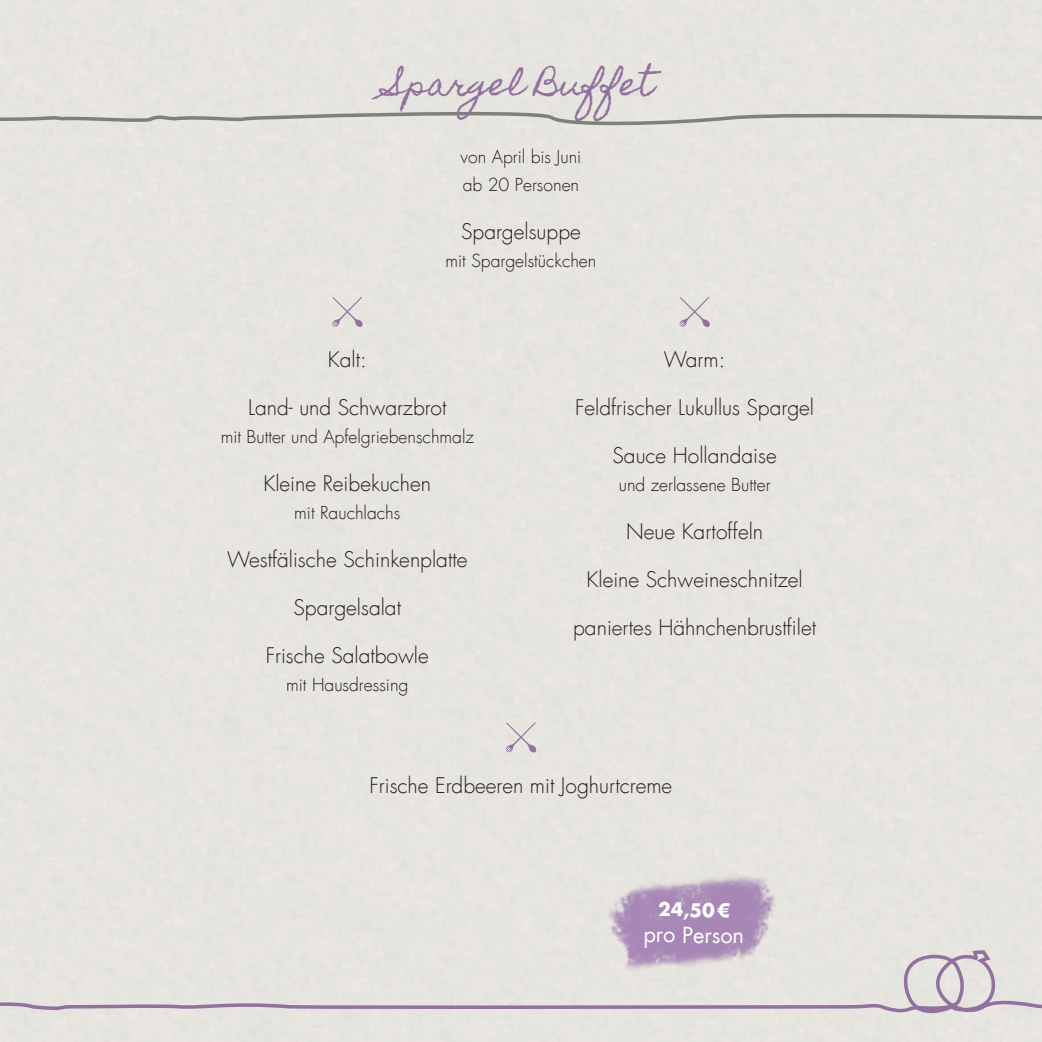
<style>
.page{position:relative;width:1042px;height:1042px;background:#fff}
.page>*{position:absolute;margin:0;border:0;box-sizing:border-box;transform-origin:0 0}
.t1{font:31.5px "Homemade Apple";color:#91719e}
.t2{font:21.7px "Futura LT";letter-spacing:-.01em;color:#fff}
.t3{font:300 21px "Futura LT";color:#231f20}
.t4{font:700 18.38px "Futura LT";color:#fff}
.t5{font:300 17.5px/28px "Futura LT";color:#231f20}
</style>
<div class="page">
<svg style="left:0;top:948px;width:1042px;height:69px;background:#dfdad9"></svg>
<svg style="left:0;top:81px;width:1042px;height:46px;background:#dedcd6"></svg>
<svg style="left:506px;top:722px;width:31px;height:31px"></svg>
<img style="left:521px;top:827px;width:311px;height:170px">
<svg style="left:332px;top:297px;width:31px;height:30px"></svg>
<svg style="left:679px;top:297px;width:31px;height:30px"></svg>
<h1 class="t1" style="left:388px;top:66px;width:268px">Spargel Buffet</h1>
<p class="t5" style="left:461px;top:143px;width:122px">von April bis Juni ab 20 Personen</p>
<p class="t3" style="left:461px;top:218px;width:121px">Spargelsuppe</p>
<p class="t5" style="left:445px;top:247px;width:152px">mit Spargelstückchen</p>
<p class="t3" style="left:328px;top:347px;width:40px">Kalt:</p>
<p class="t3" style="left:248px;top:395px;width:200px">Land- und Schwarzbrot</p>
<p class="t5" style="left:221px;top:423px;width:255px">mit Butter und Apfelgriebenschmalz</p>
<p class="t3" style="left:263px;top:471px;width:169px">Kleine Reibekuchen</p>
<p class="t5" style="left:294px;top:499px;width:108px">mit Rauchlachs</p>
<p class="t3" style="left:227px;top:546px;width:242px">Westfälische Schinkenplatte</p>
<p class="t3" style="left:293px;top:594px;width:109px">Spargelsalat</p>
<p class="t3" style="left:266px;top:642px;width:164px">Frische Salatbowle</p>
<p class="t5" style="left:286px;top:671px;width:124px">mit Hausdressing</p>
<p class="t3" style="left:664px;top:347px;width:63px">Warm:</p>
<p class="t3" style="left:575px;top:395px;width:240px">Feldfrischer Lukullus Spargel</p>
<p class="t3" style="left:612px;top:443px;width:166px">Sauce Hollandaise</p>
<p class="t5" style="left:619px;top:471px;width:153px">und zerlassene Butter</p>
<p class="t3" style="left:626px;top:518px;width:139px">Neue Kartoffeln</p>
<p class="t3" style="left:586px;top:566px;width:218px">Kleine Schweineschnitzel</p>
<p class="t3" style="left:573px;top:614px;width:244px">paniertes Hähnchenbrustfilet</p>
<p class="t3" style="left:370px;top:772px;width:304px">Frische Erdbeeren mit Joghurtcreme</p>
<p class="t4" style="left:658px;top:897px;width:73px;rotate:1deg">24,50€</p>
<p class="t2" style="left:643px;top:921px;width:102px">pro Person</p>
</div>
